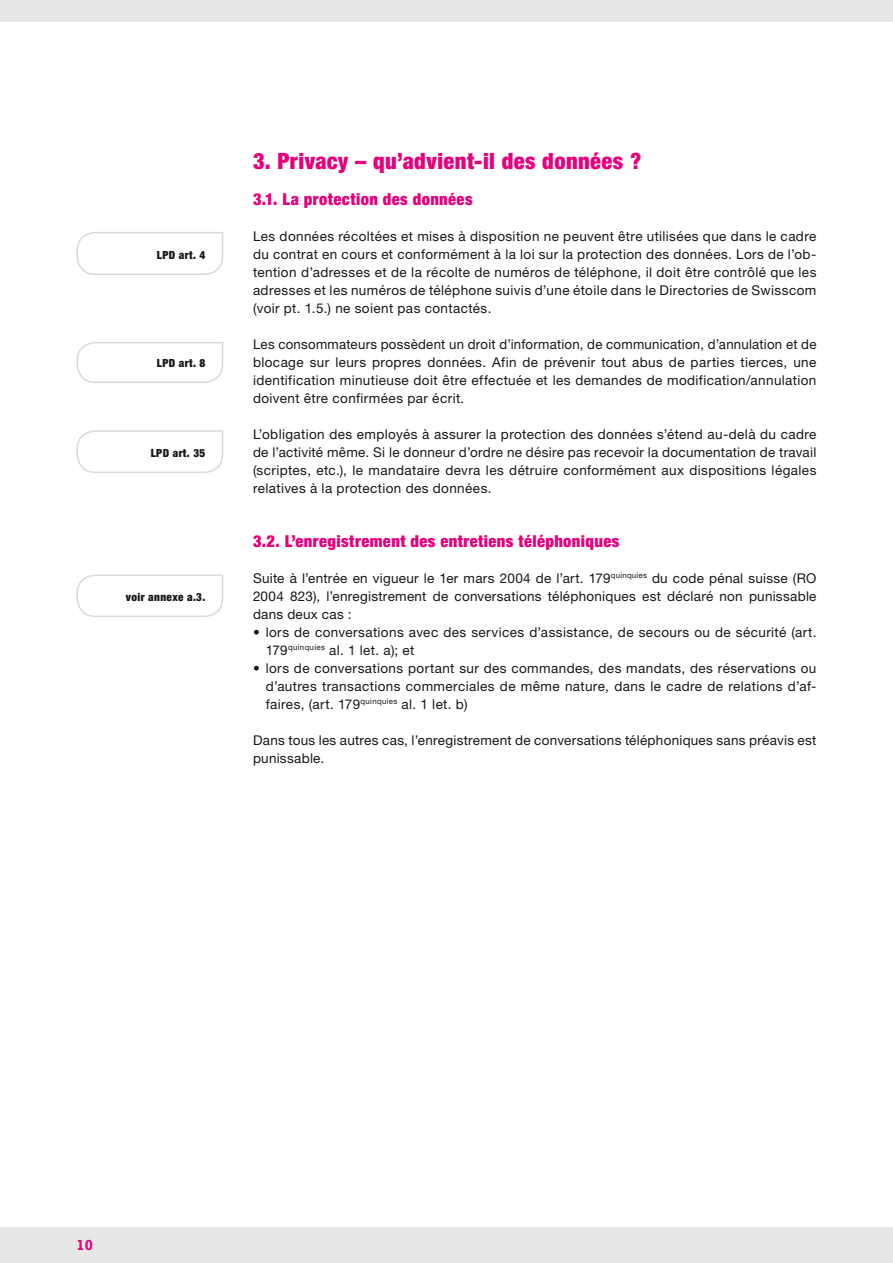
<style>
.page{position:relative;width:893px;height:1263px;background:#fff}
.page>*{position:absolute;margin:0;border:0;box-sizing:border-box;transform-origin:0 0}
.t1{font:900 condensed 22.5px "Helvetica Neue LT Std";letter-spacing:.02em;color:#e5007c}
.t2{font:900 condensed 16.5px "Helvetica Neue LT Std";letter-spacing:.025em;color:#e5007c}
.t3{font:700 14.85px "Rockwell";color:#e5007c}
.t4{font:13.5px/18px "Helvetica Neue LT Std";letter-spacing:.025em;color:#181716;text-align:justify}
.t5{font:900 condensed 11.25px "Helvetica Neue LT Std";letter-spacing:.03em;color:#181716}
</style>
<div class="page">
<div style="left:0;top:0;width:893px;height:21px;background:#e6e7e7"></div>
<div style="left:0;top:1227px;width:893px;height:36px;background:#e6e7e7"></div>
<svg style="left:76px;top:232px;width:147px;height:43px"></svg>
<svg style="left:76px;top:342px;width:147px;height:41px"></svg>
<svg style="left:76px;top:430px;width:147px;height:43px"></svg>
<svg style="left:76px;top:574px;width:147px;height:43px"></svg>
<p class="t5" style="left:157px;top:248px;width:50px">LPD art. 4</p>
<p class="t5" style="left:157px;top:356px;width:50px">LPD art. 8</p>
<p class="t5" style="left:151px;top:446px;width:56px">LPD art. 35</p>
<p class="t5" style="left:126px;top:590px;width:81px">voir annexe a.3.</p>
<h1 class="t1" style="left:253px;top:147px;width:390px">3. Privacy – qu’advient-il des données ?</h1>
<p class="t2" style="left:253px;top:189px;width:221px">3.1. La protection des données</p>
<p class="t4" style="left:253px;top:227px;width:565px">Les données récoltées et mises à disposition ne peuvent être utilisées que dans le cadre du contrat en cours et conformément à la loi sur la protection des données. Lors de l’ob&shy;tention d’adresses et de la récolte de numéros de téléphone, il doit être contrôlé que les adresses et les numéros de téléphone suivis d’une étoile dans le Directories de Swisscom (voir pt. 1.5.) ne soient pas contactés.</p>
<p class="t4" style="left:253px;top:335px;width:565px">Les consommateurs possèdent un droit d’information, de communication, d’annulation et de blocage sur leurs propres données. Afin de prévenir tout abus de parties tierces, une identification minutieuse doit être effectuée et les demandes de modification/annulation doivent être confirmées par écrit.</p>
<p class="t4" style="left:253px;top:425px;width:565px">L’obligation des employés à assurer la protection des données s’étend au-delà du cadre de l’activité même. Si le donneur d’ordre ne désire pas recevoir la documentation de travail (scriptes, etc.), le mandataire devra les détruire conformément aux dispositions légales relatives à la protection des données.</p>
<p class="t2" style="left:253px;top:531px;width:368px">3.2. L’enregistrement des entretiens téléphoniques</p>
<p class="t4" style="left:253px;top:569px;width:565px">Suite à l’entrée en vigueur le 1er mars 2004 de l’art. 179<sup>quinquies</sup> du code pénal suisse (RO 2004 823), l’enregistrement de conversations téléphoniques est déclaré non punissable dans deux cas :</p>
<p class="t4" style="left:266px;top:623px;width:552px;text-indent:-13px">• lors de conversations avec des services d’assistance, de secours ou de sécurité (art.<br>179<sup>quinquies</sup> al. 1 let. a); et</p>
<p class="t4" style="left:266px;top:659px;width:552px;text-indent:-13px">• lors de conversations portant sur des commandes, des mandats, des réservations ou d’autres transactions commerciales de même nature, dans le cadre de relations d’af&shy;faires, (art. 179<sup>quinquies</sup> al. 1 let. b)</p>
<p class="t4" style="left:253px;top:731px;width:565px">Dans tous les autres cas, l’enregistrement de conversations téléphoniques sans préavis est punissable.</p>
<p class="t3" style="left:77px;top:1236px;width:18px">10</p>
</div>
